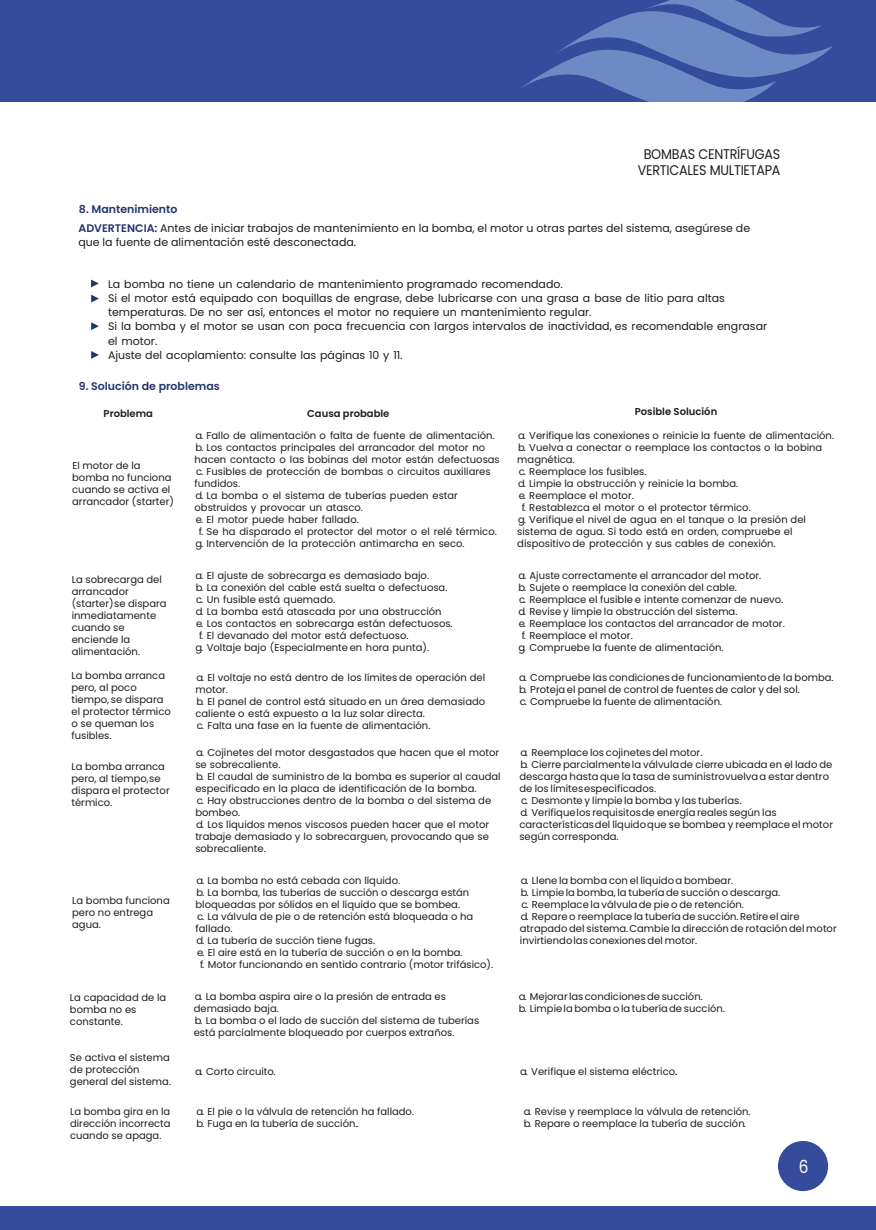
<style>
.page{position:relative;width:876px;height:1230px;background:#fff}
.page>*{position:absolute;margin:0;border:0;box-sizing:border-box;transform-origin:0 0}
.t1{font:18px "Poppins";color:#fff;scale:.85 1}
.t2{font:14px/16.8px "Poppins";letter-spacing:-.02em;color:#201c1c;text-align:center;scale:.91 1}
.t3{font:11px/14.4px "Poppins";color:#201c1c}
.t4{font:600 11px "Poppins";color:#23356f}
.t5{font:10px/12px "Poppins";color:#201c1c}
.t6{font:600 10px "Poppins";color:#201c1c}
.s1{font-weight:600;color:#23356f}
</style>
<div class="page">
<div style="left:0;top:0;width:876px;height:101px;background:#354b9b"></div>
<svg style="left:520px;top:0;width:313px;height:101px"></svg>
<div style="left:778px;top:1141px;width:50px;height:50px;background:#354b9b;border-radius:50%"></div>
<div style="left:0;top:1207px;width:876px;height:23px;background:#354b9b"></div>
<svg style="left:91px;top:280px;width:8px;height:7px"></svg>
<svg style="left:91px;top:295px;width:8px;height:7px"></svg>
<svg style="left:91px;top:322px;width:8px;height:8px"></svg>
<svg style="left:91px;top:351px;width:8px;height:8px"></svg>
<h2 class="t2" style="left:638px;top:145px;width:158px">BOMBAS CENTRÍFUGAS<br>VERTICALES MULTIETAPA</h2>
<p class="t3" style="left:78px;top:200px;width:673px;line-height:18.4px"><span class="s1">8. Mantenimiento<br>ADVERTENCIA:</span> Antes de iniciar trabajos de mantenimiento en la bomba, el motor u otras partes del sistema, asegúrese de</p>
<p class="t3" style="left:78px;top:235px;width:279px">que la fuente de alimentación esté desconectada.</p>
<p class="t3" style="left:108px;top:277px;width:661px">La bomba no tiene un calendario de mantenimiento programado recomendado.<br>Si el motor está equipado con boquillas de engrase, debe lubricarse con una grasa a base de litio para altas temperaturas. De no ser así, entonces el motor no requiere un mantenimiento regular.<br>Si la bomba y el motor se usan con poca frecuencia con largos intervalos de inactividad, es recomendable engrasar el motor.<br>Ajuste del acoplamiento: consulte las páginas 10 y 11.</p>
<p class="t4" style="left:79px;top:379px;width:143px">9. Solución de problemas</p>
<p class="t6" style="left:104px;top:408px;width:51px">Problema</p>
<p class="t6" style="left:635px;top:406px;width:84px">Posible Solución</p>
<p class="t5" style="left:195px;top:430px;width:301px">a. Fallo de alimentación o falta de fuente de alimentación.</p>
<p class="t5" style="left:195px;top:442px;width:291px">b. Los contactos principales del arrancador del motor no</p>
<p class="t5" style="left:195px;top:454px;width:307px">hacen contacto o las bobinas del motor están defectuosas</p>
<p class="t5" style="left:196px;top:466px;width:296px">c. Fusibles de protección de bombas o circuitos auxiliares</p>
<p class="t5" style="left:195px;top:478px;width:47px">fundidos.</p>
<p class="t5" style="left:195px;top:490px;width:264px">d. La bomba o el sistema de tuberías pueden estar</p>
<p class="t5" style="left:195px;top:502px;width:170px">obstruidos y provocar un atasco.</p>
<p class="t5" style="left:196px;top:514px;width:164px">e. El motor puede haber fallado.</p>
<p class="t5" style="left:199px;top:526px;width:299px">f. Se ha disparado el protector del motor o el relé térmico.</p>
<p class="t5" style="left:195px;top:538px;width:271px">g. Intervención de la protección antimarcha en seco.</p>
<p class="t6" style="left:307px;top:408px;width:84px">Causa probable</p>
<p class="t5" style="left:518px;top:430px;width:317px">a. Verifique las conexiones o reinicie la fuente de alimentación.</p>
<p class="t5" style="left:518px;top:442px;width:306px">b. Vuelva a conectar o reemplace los contactos o la bobina</p>
<p class="t5" style="left:517px;top:454px;width:59px">magnética.</p>
<p class="t5" style="left:519px;top:466px;width:129px">c. Reemplace los fusibles.</p>
<p class="t5" style="left:518px;top:478px;width:222px">d. Limpie la obstrucción y reinicie la bomba.</p>
<p class="t5" style="left:519px;top:490px;width:117px">e. Reemplace el motor.</p>
<p class="t5" style="left:522px;top:502px;width:231px">f. Restablezca el motor o el protector térmico.</p>
<p class="t5" style="left:518px;top:514px;width:289px">g. Verifique el nivel de agua en el tanque o la presión del</p>
<p class="t5" style="left:517px;top:526px;width:277px">sistema de agua. Si todo está en orden, compruebe el</p>
<p class="t5" style="left:517px;top:538px;width:260px">dispositivo de protección y sus cables de conexión.</p>
<p class="t5" style="left:72px;top:460px;width:103px">El motor de la bomba no funciona cuando se activa el arrancador (starter)</p>
<p class="t5" style="left:72px;top:574px;width:96px">La sobrecarga del arrancador (starter)se dispara inmediatamente cuando se enciende la alimentación.</p>
<p class="t5" style="left:196px;top:569px;width:235px">a. El ajuste de sobrecarga es demasiado bajo.</p>
<p class="t5" style="left:196px;top:581px;width:253px">b. La conexión del cable está suelta o defectuosa.</p>
<p class="t5" style="left:196px;top:593px;width:140px">c. Un fusible está quemado.</p>
<p class="t5" style="left:196px;top:605px;width:247px">d. La bomba está atascada por una obstrucción</p>
<p class="t5" style="left:196px;top:617px;width:258px">e. Los contactos en sobrecarga están defectuosos.</p>
<p class="t5" style="left:199px;top:629px;width:211px">f. El devanado del motor está defectuoso.</p>
<p class="t5" style="left:196px;top:641px;width:235px">g. Voltaje bajo (Especialmente en hora punta).</p>
<p class="t5" style="left:518px;top:570px;width:244px">a. Ajuste correctamente el arrancador del motor.</p>
<p class="t5" style="left:518px;top:582px;width:220px">b. Sujete o reemplace la conexión del cable.</p>
<p class="t5" style="left:519px;top:594px;width:266px">c. Reemplace el fusible e intente comenzar de nuevo.</p>
<p class="t5" style="left:518px;top:606px;width:221px">d. Revise y limpie la obstrucción del sistema.</p>
<p class="t5" style="left:519px;top:618px;width:267px">e. Reemplace los contactos del arrancador de motor.</p>
<p class="t5" style="left:522px;top:630px;width:112px">f. Reemplace el motor.</p>
<p class="t5" style="left:518px;top:642px;width:207px">g. Compruebe la fuente de alimentación.</p>
<p class="t5" style="left:72px;top:670px;width:101px">La bomba arranca pero, al poco tiempo, se dispara el protector térmico o se queman los fusibles.</p>
<p class="t5" style="left:195px;top:672px;width:291px">a. El voltaje no está dentro de los límites de operación del motor.<br>b. El panel de control está situado en un área demasiado caliente o está expuesto a la luz solar directa.<br>c. Falta una fase en la fuente de alimentación.</p>
<p class="t5" style="left:519px;top:672px;width:316px">a. Compruebe las condiciones de funcionamiento de la bomba. b. Proteja el panel de control de fuentes de calor y del sol.<br>c. Compruebe la fuente de alimentación.</p>
<p class="t5" style="left:71px;top:760px;width:100px">La bomba arranca pero, al tiempo, se dispara el protector térmico.</p>
<p class="t5" style="left:195px;top:747px;width:307px">a. Cojinetes del motor desgastados que hacen que el motor se sobrecaliente.<br>b. El caudal de suministro de la bomba es superior al caudal especificado en la placa de identificación de la bomba.<br>c. Hay obstrucciones dentro de la bomba o del sistema de bombeo.<br>d. Los líquidos menos viscosos pueden hacer que el motor trabaje demasiado y lo sobrecarguen, provocando que se sobrecaliente.</p>
<p class="t5" style="left:519px;top:747px;width:315px">a. Reemplace los cojinetes del motor.<br>b. Cierre parcialmente la válvula de cierre ubicada en el lado de descarga hasta que la tasa de suministro vuelva a estar dentro de los límites especificados.<br>c. Desmonte y limpie la bomba y las tuberías.<br>d. Verifique los requisitos de energía reales según las características del líquido que se bombea y reemplace el motor según corresponda.</p>
<p class="t5" style="left:196px;top:875px;width:205px">a. La bomba no está cebada con líquido.</p>
<p class="t5" style="left:196px;top:887px;width:274px">b. La bomba, las tuberías de succión o descarga están</p>
<p class="t5" style="left:196px;top:899px;width:266px">bloqueadas por sólidos en el líquido que se bombea.</p>
<p class="t5" style="left:197px;top:911px;width:278px">c. La válvula de pie o de retención está bloqueada o ha</p>
<p class="t5" style="left:196px;top:923px;width:38px">fallado.</p>
<p class="t5" style="left:196px;top:935px;width:180px">d. La tubería de succión tiene fugas.</p>
<p class="t5" style="left:197px;top:947px;width:267px">e. El aire está en la tubería de succión o en la bomba.</p>
<p class="t5" style="left:200px;top:959px;width:295px">f. Motor funcionando en sentido contrario (motor trifásico).</p>
<p class="t5" style="left:520px;top:874px;width:318px">a. Llene la bomba con el líquidoa bombear.<br>b. Limpiela bomba, la tuberíade succión o descarga.<br>c. Reemplace la válvulade pie o de retención.<br>d. Repare o reemplace la tubería de succión.Retireel aire atrapado del sistema.Cambie la dirección de rotación del motor invirtiendolas conexionesdel motor.</p>
<p class="t5" style="left:72px;top:894px;width:99px">La bomba funciona pero no entrega agua.</p>
<p class="t5" style="left:70px;top:991px;width:98px">La capacidad de la bomba no es constante.</p>
<p class="t5" style="left:194px;top:990px;width:287px">a. La bomba aspira aire o la presión de entrada es demasiado baja.<br>b. La bomba o el lado de succión del sistema de tuberías está parcialmente bloqueado por cuerpos extraños.</p>
<p class="t5" style="left:519px;top:990px;width:208px">a. Mejorarlascondicionesde succión.<br>b. Limpiela bomba o la tuberíade succión.</p>
<p class="t5" style="left:70px;top:1051px;width:103px">Se activa el sistema de protección general del sistema.</p>
<p class="t5" style="left:195px;top:1066px;width:82px">a. Corto circuito.</p>
<p class="t5" style="left:520px;top:1065px;width:159px">a. Verifique el sistema eléctrico.</p>
<p class="t5" style="left:70px;top:1105px;width:102px;text-align:justify">La bomba gira en la dirección incorrecta cuando se apaga.</p>
<p class="t5" style="left:196px;top:1106px;width:219px">a. El pie o la válvula de retención ha fallado. b. Fuga en la tubería de succión.</p>
<p class="t5" style="left:524px;top:1105px;width:228px">a. Revise y reemplace la válvula de retención. b. Repare o reemplace la tubería de succión.</p>
<h1 class="t1" style="left:799px;top:1156px;width:13px">6</h1>
</div>
